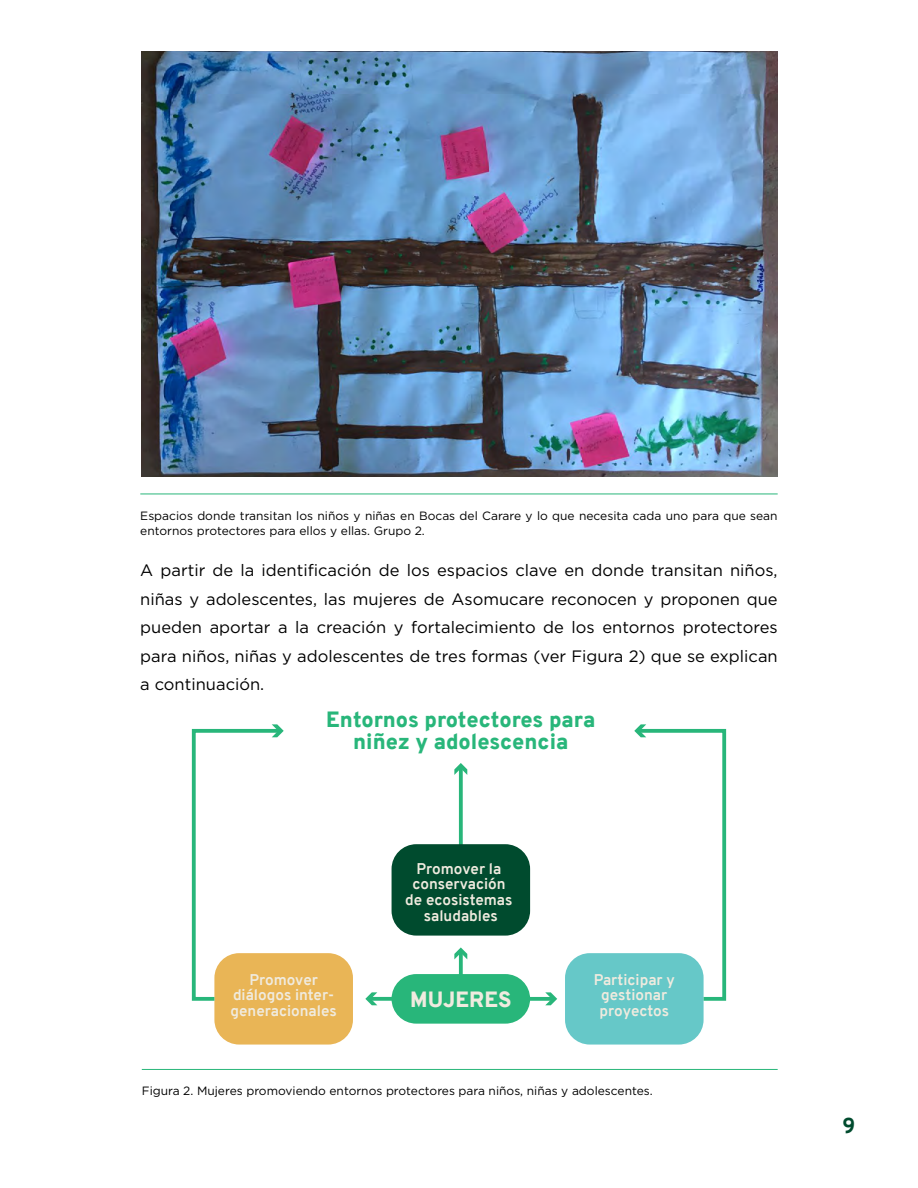
<style>
.page{position:relative;width:918px;height:1188px;background:#fff}
.page>*{position:absolute;margin:0;border:0;box-sizing:border-box;transform-origin:0 0}
.t1{font:900 21.6px/22.2px "Overpass";color:#28b67a;text-align:center}
.t2{font:900 21.6px "Overpass";color:#f0ebdf}
.t3{font:800 21px "Overpass";color:#004b2e}
.t4{font:16.5px/28.5px "Gotham";color:#000;text-align:justify}
.t5{font:700 15.15px/15.6px "Overpass";color:#f0ebdf;text-align:center}
.t6{font:12px/15px "Gotham";color:#000}
</style>
<div class="page">
<hr style="left:140px;top:494px;width:638px;height:1px;background:#28b67a">
<img style="left:142px;top:51px;width:636px;height:425px">
<svg style="left:459px;top:775px;width:4px;height:69px"></svg>
<svg style="left:454px;top:763px;width:13px;height:12px"></svg>
<div style="left:392px;top:974px;width:138px;height:50px;background:#28b67a;border-radius:25px"></div>
<div style="left:392px;top:844px;width:138px;height:92px;background:#004b2e;border-radius:25px"></div>
<div style="left:214px;top:953px;width:139px;height:92px;background:#e9b556;border-radius:25px"></div>
<div style="left:565px;top:953px;width:139px;height:92px;background:#66c8c8;border-radius:25px"></div>
<svg style="left:634px;top:724px;width:93px;height:279px"></svg>
<svg style="left:191px;top:724px;width:93px;height:279px"></svg>
<svg style="left:459px;top:959px;width:4px;height:15px"></svg>
<svg style="left:454px;top:947px;width:13px;height:12px"></svg>
<svg style="left:530px;top:997px;width:15px;height:4px"></svg>
<svg style="left:545px;top:992px;width:12px;height:13px"></svg>
<svg style="left:377px;top:997px;width:15px;height:4px"></svg>
<svg style="left:365px;top:992px;width:12px;height:13px"></svg>
<hr style="left:142px;top:1069px;width:636px;height:1px;background:#28b67a">
<p class="t6" style="left:140px;top:508px;width:639px">Espacios donde transitan los niños y niñas en Bocas del Carare y lo que necesita cada uno para que sean entornos protectores para ellos y ellas. Grupo 2.</p>
<p class="t4" style="left:140px;top:556px;width:639px">A partir de la identificación de los espacios clave en donde transitan niños, niñas y adolescentes, las mujeres de Asomucare reconocen y proponen que pueden aportar a la creación y fortalecimiento de los entornos protectores para niños, niñas y adolescentes de tres formas (ver Figura 2) que se explican a continuación.</p>
<h1 class="t1" style="left:326px;top:708px;width:271px">Entornos protectores para niñez y adolescencia</h1>
<p class="t5" style="left:405px;top:861px;width:109px">Promover la conservación de ecosistemas saludables</p>
<p class="t5" style="left:231px;top:972px;width:108px">Promover diálogos inter&shy;generacionales</p>
<p class="t5" style="left:594px;top:972px;width:83px">Participar y gestionar proyectos</p>
<h1 class="t2" style="left:410px;top:984px;width:103px">MUJERES</h1>
<p class="t6" style="left:142px;top:1083px;width:512px">Figura 2. Mujeres promoviendo entornos protectores para niños, niñas y adolescentes.</p>
<p class="t3" style="left:842px;top:1110px;width:14px">9</p>
</div>
